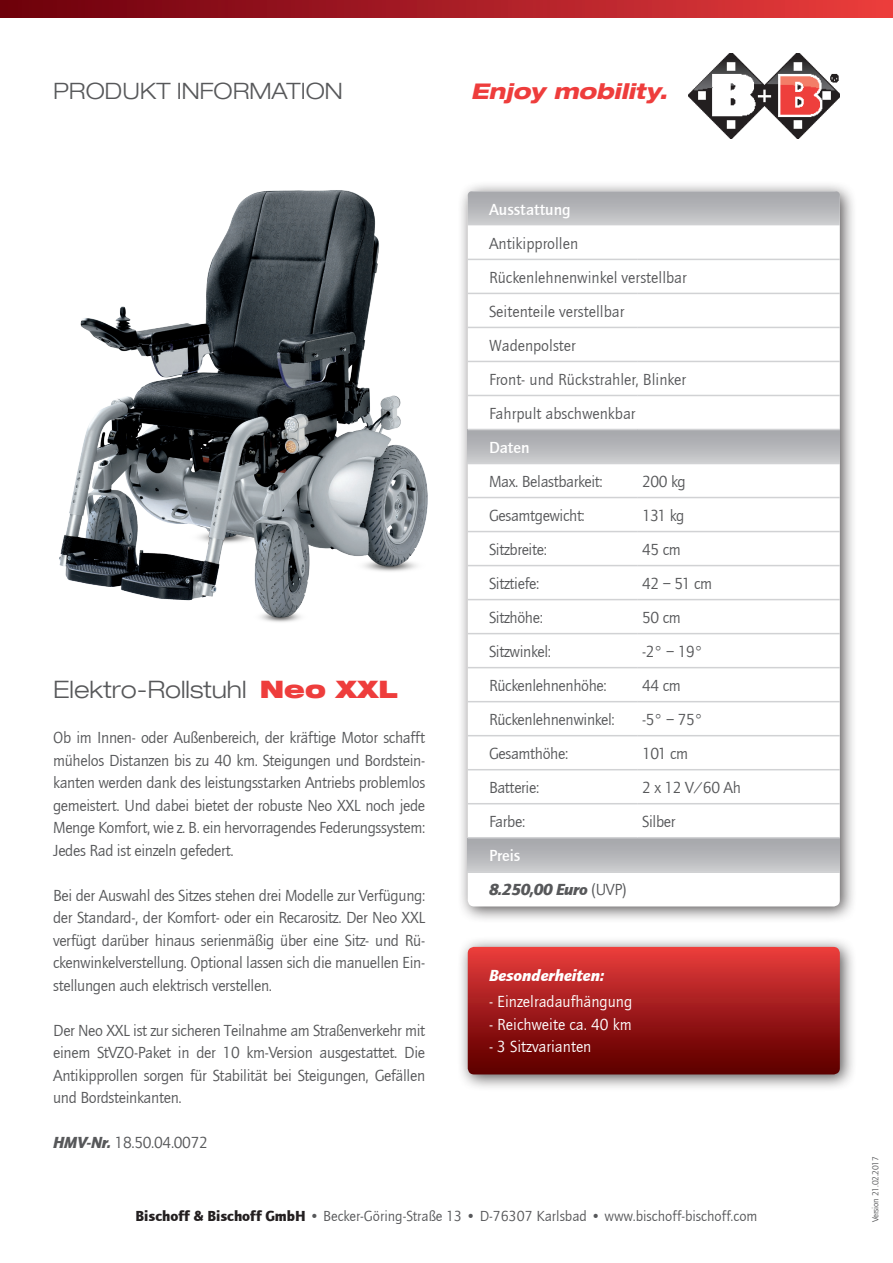
<style>
.page{position:relative;width:893px;height:1263px;background:#fff}
.page>*{position:absolute;margin:0;border:0;box-sizing:border-box;transform-origin:0 0}
.t1{font:300 24px "Helve Neu Lig Ext";color:#57585a}
.t2{font:300 22.5px "Helve Neu Lig Ext";color:#57585a}
.t3{font:800 21.45px "Helve Neu Hea Ext Obl";color:#ee3d3c}
.t4{font:16.5px/22.5px "Quay Sans";letter-spacing:-.02em;color:#57585a;text-align:justify}
.t5{font:16.5px/34px "Quay Sans";color:#57585a}
.t6{font:16.5px "Quay Sans";color:#fff}
.t7{font:italic 900 16.5px/34px "Quay Sans";letter-spacing:-.02em;color:#57585a}
.t8{font:500 16.5px "Quay Sans";color:#fff}
.t9{font:italic 900 16.5px "Quay Sans";color:#fff}
.t10{font:15px "Quay Sans";color:#57585a}
.t11{font:9px "Quay Sans";letter-spacing:-.02em;color:#57585a}
.s1{font-family:"Helvetica Neue";font-weight:900;font-stretch:expanded;color:#ee3d3c}
.s2{font-weight:900;font-style:italic}
.s3{font-weight:500;font-style:normal;color:#fff}
.s4{font-weight:400;font-style:normal}
.s5{font-weight:900;color:#231f20}
</style>
<div class="page">
<div style="left:0;top:0;width:893px;height:17px;background:linear-gradient(to right,#6a000c,#e93d3d)"></div>
<img style="left:689px;top:53px;width:151px;height:85px">
<div style="left:457px;top:180px;width:400px;height:744px;background:#231f20;opacity:.75"></div>
<div style="left:468px;top:191px;width:372px;height:715px;background:#fff;border-radius:6px"></div>
<div style="left:468px;top:429px;width:372px;height:34px;background:linear-gradient(to bottom,#a2a3a7,#c9cacc)"></div>
<div style="left:468px;top:838px;width:372px;height:34px;background:linear-gradient(to bottom,#a2a3a7,#c9cacc)"></div>
<div style="left:456px;top:935px;width:401px;height:157px;background:#231f20;opacity:.75"></div>
<svg style="left:468px;top:947px;width:372px;height:127px;background:#a11b1b"></svg>
<svg style="left:468px;top:191px;width:372px;height:34px;background:#b7b8bb"></svg>
<hr style="left:468px;top:259px;width:170px;height:1px;background:#d1d2d4">
<hr style="left:638px;top:259px;width:202px;height:1px;background:#d1d2d4">
<hr style="left:468px;top:293px;width:170px;height:1px;background:#d1d2d4">
<hr style="left:638px;top:293px;width:202px;height:1px;background:#d1d2d4">
<hr style="left:468px;top:327px;width:170px;height:1px;background:#d1d2d4">
<hr style="left:638px;top:327px;width:202px;height:1px;background:#d1d2d4">
<hr style="left:468px;top:361px;width:170px;height:1px;background:#d1d2d4">
<hr style="left:638px;top:361px;width:202px;height:1px;background:#d1d2d4">
<hr style="left:468px;top:395px;width:170px;height:1px;background:#d1d2d4">
<hr style="left:638px;top:395px;width:202px;height:1px;background:#d1d2d4">
<hr style="left:468px;top:429px;width:170px;height:1px;background:#d1d2d4">
<hr style="left:638px;top:429px;width:202px;height:1px;background:#d1d2d4">
<hr style="left:468px;top:463px;width:170px;height:1px;background:#d1d2d4">
<hr style="left:638px;top:463px;width:202px;height:1px;background:#d1d2d4">
<hr style="left:468px;top:497px;width:170px;height:1px;background:#d1d2d4">
<hr style="left:638px;top:497px;width:202px;height:1px;background:#d1d2d4">
<hr style="left:468px;top:531px;width:170px;height:1px;background:#d1d2d4">
<hr style="left:638px;top:531px;width:202px;height:1px;background:#d1d2d4">
<hr style="left:468px;top:565px;width:170px;height:1px;background:#d1d2d4">
<hr style="left:638px;top:565px;width:202px;height:1px;background:#d1d2d4">
<hr style="left:468px;top:599px;width:170px;height:1px;background:#d1d2d4">
<hr style="left:638px;top:599px;width:202px;height:1px;background:#d1d2d4">
<hr style="left:468px;top:633px;width:170px;height:1px;background:#d1d2d4">
<hr style="left:638px;top:633px;width:202px;height:1px;background:#d1d2d4">
<hr style="left:468px;top:667px;width:170px;height:1px;background:#d1d2d4">
<hr style="left:638px;top:667px;width:202px;height:1px;background:#d1d2d4">
<hr style="left:468px;top:701px;width:170px;height:1px;background:#d1d2d4">
<hr style="left:638px;top:701px;width:202px;height:1px;background:#d1d2d4">
<hr style="left:468px;top:735px;width:170px;height:1px;background:#d1d2d4">
<hr style="left:638px;top:735px;width:202px;height:1px;background:#d1d2d4">
<hr style="left:468px;top:769px;width:170px;height:1px;background:#d1d2d4">
<hr style="left:638px;top:769px;width:202px;height:1px;background:#d1d2d4">
<hr style="left:468px;top:803px;width:170px;height:1px;background:#d1d2d4">
<hr style="left:638px;top:803px;width:202px;height:1px;background:#d1d2d4">
<hr style="left:468px;top:837px;width:170px;height:1px;background:#d1d2d4">
<hr style="left:638px;top:837px;width:202px;height:1px;background:#d1d2d4">
<hr style="left:468px;top:871px;width:170px;height:1px;background:#d1d2d4">
<hr style="left:638px;top:871px;width:202px;height:1px;background:#d1d2d4">
<img style="left:59px;top:190px;width:369px;height:432px">
<h2 class="t2" style="left:53px;top:78px;width:291px">PRODUKT INFORMATION</h2>
<h1 class="t1" style="left:53px;top:675px;width:346px">Elektro-Rollstuhl <span class="s1">Neo XXL</span></h1>
<p class="t4" style="left:53px;top:727px;width:374px">Ob im Innen- oder Außenbereich, der kräftige Motor schafft mühelos Distanzen bis zu 40 km. Steigungen und Bordstein&shy;kanten werden dank des leistungsstarken Antriebs problemlos gemeistert. Und dabei bietet der robuste Neo XXL noch jede Menge Komfort, wie z. B. ein hervorragendes Federungssystem:<br>Jedes Rad ist einzeln gefedert.</p>
<p class="t4" style="left:53px;top:884px;width:374px">Bei der Auswahl des Sitzes stehen drei Modelle zur Verfügung: der Standard-, der Komfort- oder ein Recarositz. Der Neo XXL verfügt darüber hinaus serienmäßig über eine Sitz- und Rü&shy;ckenwinkelverstellung. Optional lassen sich die manuellen Ein&shy;stellungen auch elektrisch verstellen.</p>
<p class="t4" style="left:53px;top:1019px;width:374px">Der Neo XXL ist zur sicheren Teilnahme am Straßenverkehr mit einem StVZO-Paket in der 10 km-Version ausgestattet. Die Antikipprollen sorgen für Stabilität bei Steigungen, Gefällen und Bordsteinkanten.</p>
<p class="t4" style="left:53px;top:1132px;width:156px"><span class="s2">HMV-Nr.</span> 18.50.04.0072</p>
<h3 class="t3" style="left:471px;top:78px;width:198px">Enjoy mobility.</h3>
<p class="t8" style="left:489px;top:200px;width:83px">Ausstattung</p>
<p class="t5" style="left:489px;top:226px;width:199px">Antikipprollen<br>Rückenlehnenwinkel verstellbar<br>Seitenteile verstellbar<br>Wadenpolster<br>Front- und Rückstrahler, Blinker<br>Fahrpult abschwenkbar</p>
<p class="t8" style="left:489px;top:438px;width:42px">Daten</p>
<p class="t4" style="left:489px;top:470px;width:115px">Max. Belastbarkeit:</p>
<p class="t4" style="left:642px;top:470px;width:45px">200 kg</p>
<p class="t4" style="left:489px;top:504px;width:97px">Gesamtgewicht:</p>
<p class="t4" style="left:642px;top:504px;width:44px">131 kg</p>
<p class="t4" style="left:489px;top:538px;width:59px">Sitzbreite:</p>
<p class="t4" style="left:642px;top:538px;width:40px">45 cm</p>
<p class="t4" style="left:489px;top:572px;width:52px">Sitztiefe:</p>
<p class="t4" style="left:642px;top:572px;width:72px">42 – 51 cm</p>
<p class="t4" style="left:489px;top:606px;width:55px">Sitzhöhe:</p>
<p class="t4" style="left:642px;top:606px;width:40px">50 cm</p>
<p class="t4" style="left:489px;top:640px;width:63px">Sitzwinkel:</p>
<p class="t4" style="left:642px;top:640px;width:62px">-2° – 19°</p>
<p class="t4" style="left:489px;top:674px;width:119px">Rückenlehnenhöhe:</p>
<p class="t4" style="left:642px;top:674px;width:40px">44 cm</p>
<p class="t4" style="left:489px;top:708px;width:127px">Rückenlehnenwinkel:</p>
<p class="t4" style="left:642px;top:708px;width:62px">-5° – 75°</p>
<p class="t4" style="left:489px;top:742px;width:81px">Gesamthöhe:</p>
<p class="t4" style="left:642px;top:742px;width:48px">101 cm</p>
<p class="t4" style="left:489px;top:776px;width:52px">Batterie:</p>
<p class="t4" style="left:642px;top:776px;width:100px">2 x 12 V/60 Ah</p>
<p class="t4" style="left:489px;top:811px;width:38px">Farbe:</p>
<p class="t4" style="left:642px;top:811px;width:35px">Silber</p>
<p class="t7" style="left:489px;top:838px;width:139px"><span class="s3">Preis<br></span>8.250,00 Euro <span class="s4">(UVP)</span></p>
<p class="t9" style="left:489px;top:965px;width:117px">Besonderheiten:</p>
<p class="t6" style="left:489px;top:993px;width:145px">- Einzelradaufhängung</p>
<p class="t6" style="left:489px;top:1015px;width:144px">- Reichweite ca. 40 km</p>
<p class="t6" style="left:489px;top:1038px;width:104px">- 3 Sitzvarianten</p>
<p class="t10" style="left:136px;top:1208px;width:623px"><span class="s5">Bischoff &amp; Bischoff GmbH</span> • Becker-Göring-Straße 13 • D-76307 Karlsbad • www.bischoff-bischoff.com</p>
<p class="t11" style="left:871px;top:1222px;width:67px;rotate:-90deg">Version 21.02.2017</p>
</div>
